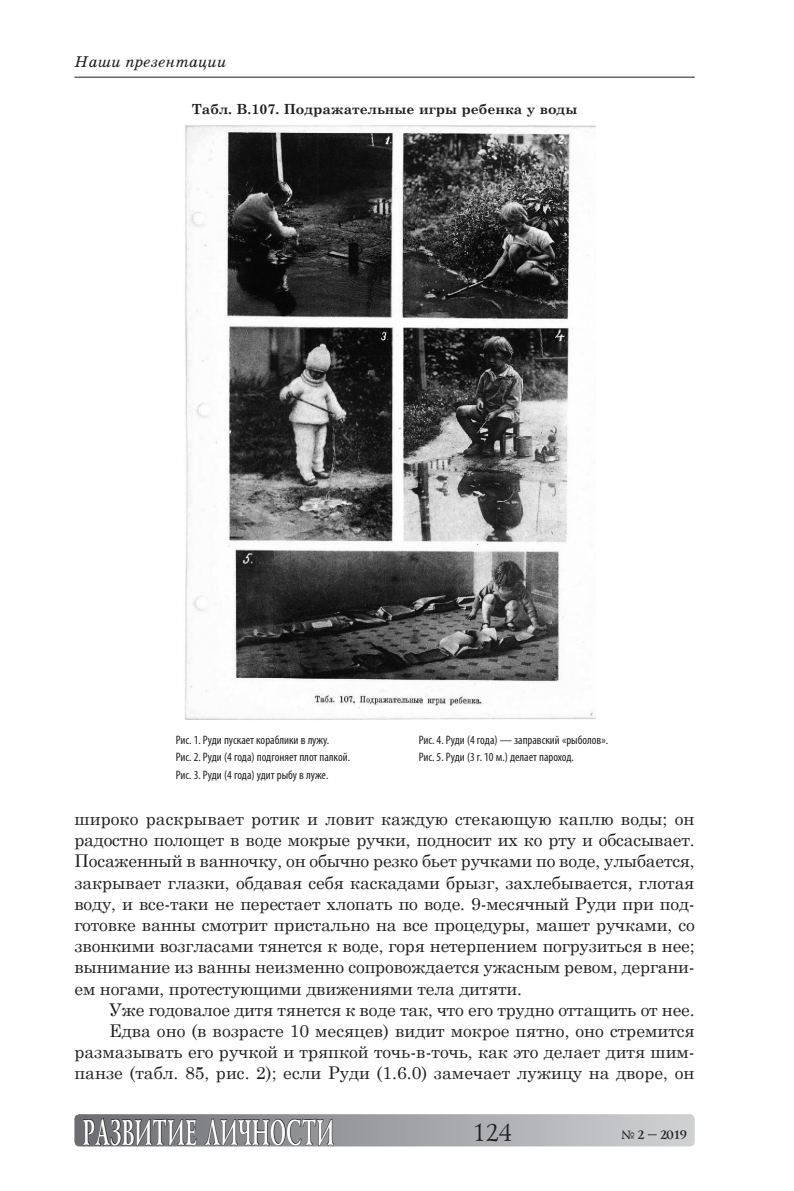
<style>
.page{position:relative;width:794px;height:1191px;background:#fff}
.page>*{position:absolute;margin:0;border:0;box-sizing:border-box;transform-origin:0 0}
.t1{font:700 36.75px "Lazurski C";letter-spacing:.02em;color:#fff;scale:.57 1}
.t2{font:24.5px "Lazurski C";color:#231f20}
.Text{font:17.5px/21.2px "Century Schoolbook";letter-spacing:-.01em;color:#231f20;text-align:justify}
.t3{font:italic 15.75px "School Book C";color:#231f20}
.Ris{font:700 14px "Century Schoolbook";color:#231f20}
.Ris-2{font:condensed 12.25px "Myriad Pro";color:#231f20}
.t4{font:700 12.25px "Lazurski C";color:#231f20}
</style>
<div class="page">
<div style="left:74px;top:1114px;width:620px;height:32px;background:linear-gradient(to right,#6b6d70,#cfd0d3);border-radius:5px"></div>
<svg style="left:83px;top:1117px;width:114px;height:29px;background:#5e5d60"></svg>
<svg style="left:205px;top:1118px;width:129px;height:28px;background:#6e6e70"></svg>
<hr style="left:74px;top:77px;width:620px;height:1px;background:#231f20">
<img style="left:184px;top:125px;width:411px;height:595px">
<p class="t3" style="left:74px;top:53px;width:153px">Наши презентации</p>
<p class="Ris" style="left:192px;top:98px;width:387px">Табл. B.107. Подражательные игры ребенка у воды</p>
<p class="Ris-2" style="left:176px;top:733px;width:155px">Рис. 1. Руди пускает кораблики в лужу.</p>
<p class="Ris-2" style="left:419px;top:733px;width:191px">Рис. 4. Руди (4 года) — заправский «рыболов».</p>
<p class="Ris-2" style="left:176px;top:750px;width:176px">Рис. 2. Руди (4 года) подгоняет плот палкой.</p>
<p class="Ris-2" style="left:419px;top:750px;width:157px">Рис. 5. Руди (3 г. 10 м.) делает пароход.</p>
<p class="Ris-2" style="left:176px;top:767px;width:154px">Рис. 3. Руди (4 года) удит рыбу в луже.</p>
<p class="Text" style="left:74px;top:806px;width:622px">широко раскрывает ротик и ловит каждую стекающую каплю воды; он радостно полощет в воде мокрые ручки, подносит их ко рту и обсасывает.<br>Посаженный в ванночку, он обычно резко бьет ручками по воде, улыбается, закрывает глазки, обдавая себя каскадами брызг, захлебывается, глотая воду, и все-таки не перестает хлопать по воде. 9-месячный Руди при под&shy;готовке ванны смотрит пристально на все процедуры, машет ручками, со звонкими возгласами тянется к воде, горя нетерпением погрузиться в нее; вынимание из ванны неизменно сопровождается ужасным ревом, дергани&shy;ем ногами, протестующими движениями тела дитяти.</p>
<p class="Text" style="left:109px;top:997px;width:587px">Уже годовалое дитя тянется к воде так, что его трудно оттащить от нее.</p>
<p class="Text" style="left:74px;top:1018px;width:622px;text-indent:35px">Едва оно (в возрасте 10 месяцев) видит мокрое пятно, оно стремится размазывать его ручкой и тряпкой точь-в-точь, как это делает дитя шим&shy;панзе (табл. 85, рис. 2); если Руди (1.6.0) замечает лужицу на дворе, он</p>
<h1 class="t1" style="left:81px;top:1111px;width:442px">РАЗВИТИЕ ЛИЧНОСТИ</h1>
<h2 class="t2" style="left:471px;top:1118px;width:41px">124</h2>
<p class="t4" style="left:621px;top:1128px;width:66px">№ 2 – 2019</p>
</div>
